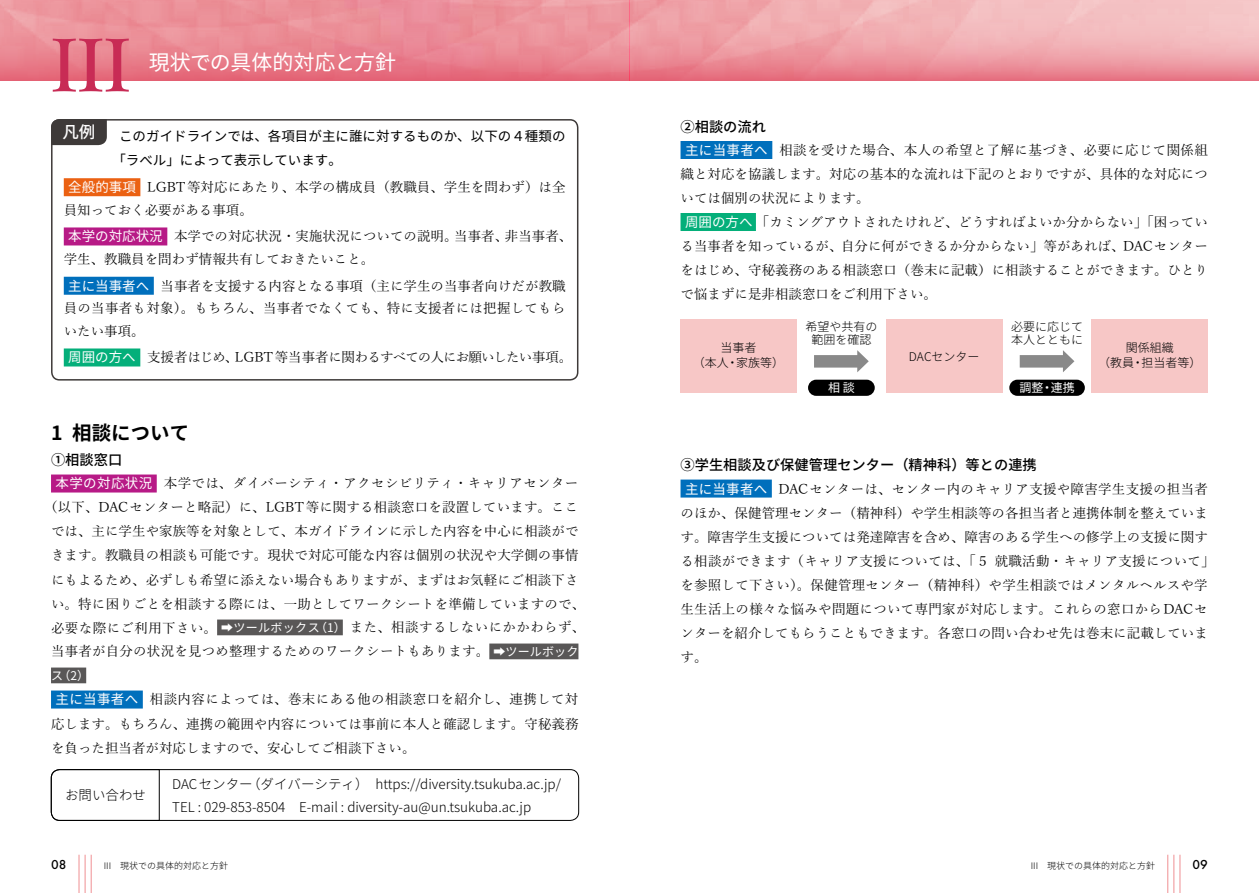
<style>
.page{position:relative;width:1259px;height:893px;background:#fff}
.page>*{position:absolute;margin:0;border:0;box-sizing:border-box;transform-origin:0 0}
.t1{font:condensed 75px "Mauritius";color:#c82b55}
.t2{font:21px "Source Han Sans JP";color:#fff}
.t3{font:700 19.5px "Source Han Sans JP";color:#000}
.t4{font:500 16.5px "Source Han Sans JP";color:#fff}
.t5{font:500 14.25px "Source Han Sans JP";color:#000}
.t6{font:13.5px/24px "Yu Min Pr 6 N";color:#000}
.t7{font:300 13.5px/22.5px "Source Han Sans JP";color:#000}
.t8{font:13.5px/23.2px "Source Han Sans JP";color:#000}
.t9{font:13.5px "Yu Min Pr 6 N";letter-spacing:-.045em;color:#000}
.t10{font:13.5px "Yu Min Pr 6 N";letter-spacing:.025em;color:#000}
.t11{font:500 13.5px "Futura PT";color:#000}
.t12{font:300 12px/13.5px "Source Han Sans JP";color:#000;text-align:center}
.t13{font:12px "Source Han Sans JP";color:#fff}
.t14{font:300 9px "Source Han Sans JP";color:#000}
.s1{font-family:"Source Han Sans JP";color:#fff}
.s2{font-family:"Source Han Sans JP";font-size:12px;color:#fff}
</style>
<div class="page">
<hr style="left:1167px;top:855px;width:1px;height:38px;background:#f19c9f">
<hr style="left:1173px;top:855px;width:1px;height:38px;background:#f19c9f">
<hr style="left:1179px;top:855px;width:1px;height:38px;background:#f19c9f">
<hr style="left:78px;top:855px;width:2px;height:38px;background:#f19c9f">
<hr style="left:85px;top:855px;width:1px;height:38px;background:#f19c9f">
<hr style="left:91px;top:855px;width:1px;height:38px;background:#f19c9f">
<svg style="left:0;top:0;width:629px;height:81px;background:#e98792"></svg>
<svg style="left:629px;top:0;width:630px;height:81px;background:#eea2a9"></svg>
<div style="left:51px;top:474px;width:106px;height:18px;background:#b71a86"></div>
<div style="left:217px;top:619px;width:126px;height:16px;background:#595757"></div>
<div style="left:489px;top:643px;width:89px;height:16px;background:#595757"></div>
<div style="left:51px;top:667px;width:35px;height:16px;background:#595757"></div>
<div style="left:51px;top:690px;width:92px;height:18px;background:#006fbc"></div>
<div style="left:51px;top:769px;width:528px;height:52px;border:1px solid #000;border-radius:9px"></div>
<svg style="left:51px;top:769px;width:109px;height:52px"></svg>
<div style="left:680px;top:141px;width:92px;height:18px;background:#006fbc"></div>
<div style="left:680px;top:213px;width:76px;height:18px;background:#04af7a"></div>
<div style="left:680px;top:480px;width:92px;height:18px;background:#006fbc"></div>
<div style="left:680px;top:320px;width:116px;height:73px;background:#f7c7c6"></div>
<div style="left:1092px;top:320px;width:116px;height:73px;background:#f7c7c6"></div>
<div style="left:886px;top:320px;width:116px;height:73px;background:#f7c7c6"></div>
<svg style="left:814px;top:350px;width:54px;height:22px"></svg>
<div style="left:808px;top:380px;width:66px;height:16px;background:#000;border-radius:8px"></div>
<svg style="left:1019px;top:350px;width:55px;height:22px"></svg>
<div style="left:1009px;top:380px;width:76px;height:16px;background:#000;border-radius:8px"></div>
<div style="left:51px;top:119px;width:527px;height:262px;border:2px solid #3e3a39;border-radius:8px"></div>
<div style="left:64px;top:178px;width:76px;height:18px;background:#eb6112"></div>
<div style="left:64px;top:227px;width:103px;height:18px;background:#b71a86"></div>
<div style="left:64px;top:277px;width:90px;height:18px;background:#006fbc"></div>
<div style="left:64px;top:348px;width:76px;height:18px;background:#04af7a"></div>
<svg style="left:51px;top:119px;width:56px;height:26px"></svg>
<h1 class="t1" style="left:51px;top:18px;width:81px">III</h1>
<h2 class="t2" style="left:149px;top:50px;width:249px">現状での具体的対応と方針</h2>
<p class="t4" style="left:62px;top:123px;width:34px">凡例</p>
<p class="t8" style="left:112px;top:125px;width:455px;text-indent:7px">このガイドラインでは、各項目が主に誰に対するものか、以下の４種類の「ラベル」によって表示しています。</p>
<p class="t6" style="left:64px;top:175px;width:503px;line-height:22.5px;text-indent:5px"><span class="s1">全般的事項</span> LGBT等対応にあたり、本学の構成員（教職員、学生を問わず）は全員知っておく必要がある事項。</p>
<p class="t6" style="left:64px;top:224px;width:510px;line-height:22.5px;text-indent:4px"><span class="s1">本学の対応状況</span> 本学での対応状況・実施状況についての説明。当事者、非当事者、学生、教職員を問わず情報共有しておきたいこと。</p>
<p class="t6" style="left:64px;top:273px;width:503px;line-height:22.5px;text-align:justify;text-indent:5px"><span class="s1">主に当事者へ</span> 当事者を支援する内容となる事項（主に学生の当事者向けだが教職員の当事者も対象）。もちろん、当事者でなくても、特に支援者には把握してもらいたい事項。</p>
<p class="t9" style="left:68px;top:345px;width:505px"><span class="s1">周囲の方へ</span> 支援者はじめ、LGBT等当事者に関わるすべての人にお願いしたい事項。</p>
<h3 class="t3" style="left:51px;top:422px;width:140px">1 相談について</h3>
<p class="t5" style="left:51px;top:452px;width:73px">①相談窓口</p>
<p class="t6" style="left:44px;top:470px;width:542px;text-align:center"><span class="s1">本学の対応状況</span> 本学では、ダイバーシティ・アクセシビリティ・キャリアセンター<br>（以下、DACセンターと略記）に、LGBT等に関する相談窓口を設置しています。ここでは、主に学生や家族等を対象として、本ガイドラインに示した内容を中心に相談ができます。教職員の相談も可能です。現状で対応可能な内容は個別の状況や大学側の事情にもよるため、必ずしも希望に添えない場合もありますが、まずはお気軽にご相談下さい。特に困りごとを相談する際には、一助としてワークシートを準備していますので、必要な際にご利用下さい。 <span class="s2">➡ツールボックス（1）</span> また、相談するしないにかかわらず、当事者が自分の状況を見つめ整理するためのワークシートもあります。 <span class="s2">➡ツールボック</span></p>
<p class="t13" style="left:51px;top:669px;width:40px">ス（2）</p>
<p class="t6" style="left:51px;top:686px;width:529px;text-align:justify;text-indent:4px"><span class="s1">主に当事者へ</span> 相談内容によっては、巻末にある他の相談窓口を紹介し、連携して対応します。もちろん、連携の範囲や内容については事前に本人と確認します。守秘義務を負った担当者が対応しますので、安心してご相談下さい。</p>
<p class="t7" style="left:172px;top:773px;width:390px">DACセンター（ダイバーシティ）　https://diversity.tsukuba.ac.jp/<br>TEL : 029-853-8504　E-mail : diversity-au@un.tsukuba.ac.jp</p>
<p class="t7" style="left:65px;top:784px;width:82px">お問い合わせ</p>
<p class="t5" style="left:680px;top:118px;width:87px">②相談の流れ</p>
<p class="t10" style="left:685px;top:137px;width:524px"><span class="s1">主に当事者へ</span> 相談を受けた場合、本人の希望と了解に基づき、必要に応じて関係組</p>
<p class="t6" style="left:680px;top:161px;width:529px">織と対応を協議します。対応の基本的な流れは下記のとおりですが、具体的な対応につ</p>
<p class="t6" style="left:680px;top:185px;width:190px">いては個別の状況によります。</p>
<p class="t6" style="left:685px;top:209px;width:524px"><span class="s1">周囲の方へ</span> 「カミングアウトされたけれど、どうすればよいか分からない」「困ってい</p>
<p class="t6" style="left:680px;top:233px;width:529px">る当事者を知っているが、自分に何ができるか分からない」等があれば、DACセンター</p>
<p class="t6" style="left:680px;top:257px;width:529px">をはじめ、守秘義務のある相談窓口（巻末に記載）に相談することができます。ひとり</p>
<p class="t6" style="left:680px;top:281px;width:258px">で悩まずに是非相談窓口をご利用下さい。</p>
<p class="t12" style="left:805px;top:320px;width:73px">希望や共有の範囲を確認</p>
<p class="t12" style="left:693px;top:340px;width:93px;line-height:15px">当事者<br>（本人・家族等）</p>
<p class="t12" style="left:909px;top:350px;width:72px">DACセンター</p>
<p class="t12" style="left:1098px;top:340px;width:105px;line-height:15px">関係組織<br>（教員・担当者等）</p>
<p class="t13" style="left:828px;top:381px;width:28px">相 談</p>
<p class="t12" style="left:1011px;top:320px;width:73px;text-align:left">必要に応じて本人とともに</p>
<p class="t13" style="left:1019px;top:381px;width:57px">調整・連携</p>
<p class="t5" style="left:680px;top:457px;width:358px">③学生相談及び保健管理センター（精神科）等との連携</p>
<p class="t6" style="left:680px;top:475px;width:536px;text-indent:4px"><span class="s1">主に当事者へ</span> DACセンターは、センター内のキャリア支援や障害学生支援の担当者のほか、保健管理センター（精神科）や学生相談等の各担当者と連携体制を整えています。障害学生支援については発達障害を含め、障害のある学生への修学上の支援に関する相談ができます（キャリア支援については、「５ 就職活動・キャリア支援について」を参照して下さい）。保健管理センター（精神科）や学生相談ではメンタルヘルスや学生生活上の様々な悩みや問題について専門家が対応します。これらの窓口からDACセンターを紹介してもらうこともできます。各窓口の問い合わせ先は巻末に記載しています。</p>
<p class="t11" style="left:51px;top:857px;width:17px">08</p>
<p class="t14" style="left:104px;top:861px;width:126px">III　現状での具体的対応と方針</p>
<p class="t14" style="left:1030px;top:861px;width:126px">III　現状での具体的対応と方針</p>
<p class="t11" style="left:1192px;top:857px;width:17px">09</p>
</div>
